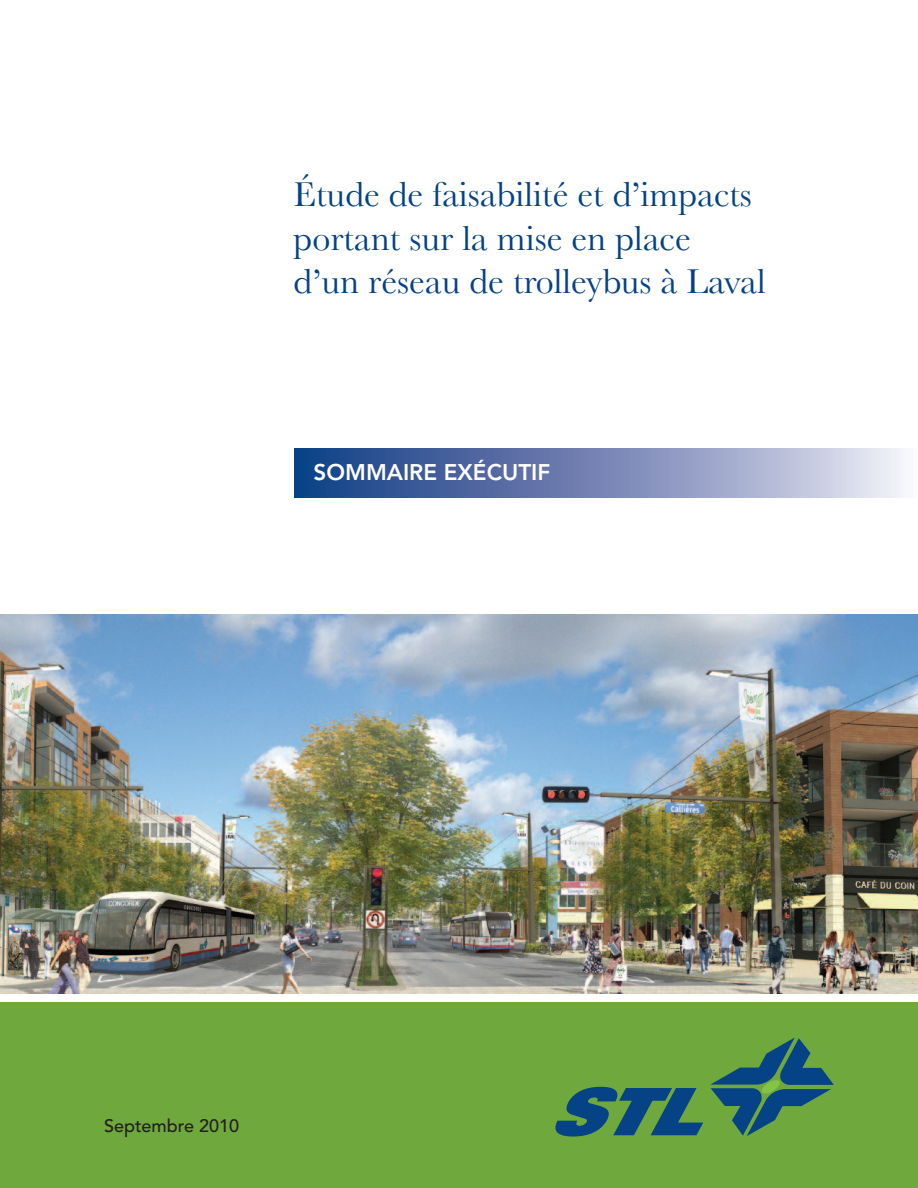
<style>
.page{position:relative;width:918px;height:1188px;background:#fff}
.page>*{position:absolute;margin:0;border:0;box-sizing:border-box;transform-origin:0 0}
.t1{font:36px/43.2px "Baskerville";color:#054286}
.t2{font:800 22.5px "Avenir";color:#fff}
.t3{font:500 18px "Avenir";color:#231f20}
</style>
<div class="page">
<svg style="left:295px;top:449px;width:609px;height:48px;background:#788ab7"></svg>
<img style="left:0;top:614px;width:918px;height:380px">
<div style="left:0;top:1002px;width:918px;height:186px;background:#6fa83c"></div>
<svg style="left:710px;top:1038px;width:124px;height:98px"></svg>
<svg style="left:555px;top:1087px;width:148px;height:50px"></svg>
<p class="t1" style="left:294px;top:173px;width:474px">Étude de faisabilité et d’impacts portant sur la mise en place<br>d’un réseau de trolleybus à Laval</p>
<p class="t2" style="left:314px;top:463px;width:238px">SOMMAIRE EXÉCUTIF</p>
<p class="t3" style="left:104px;top:1119px;width:137px">Septembre 2010</p>
</div>
